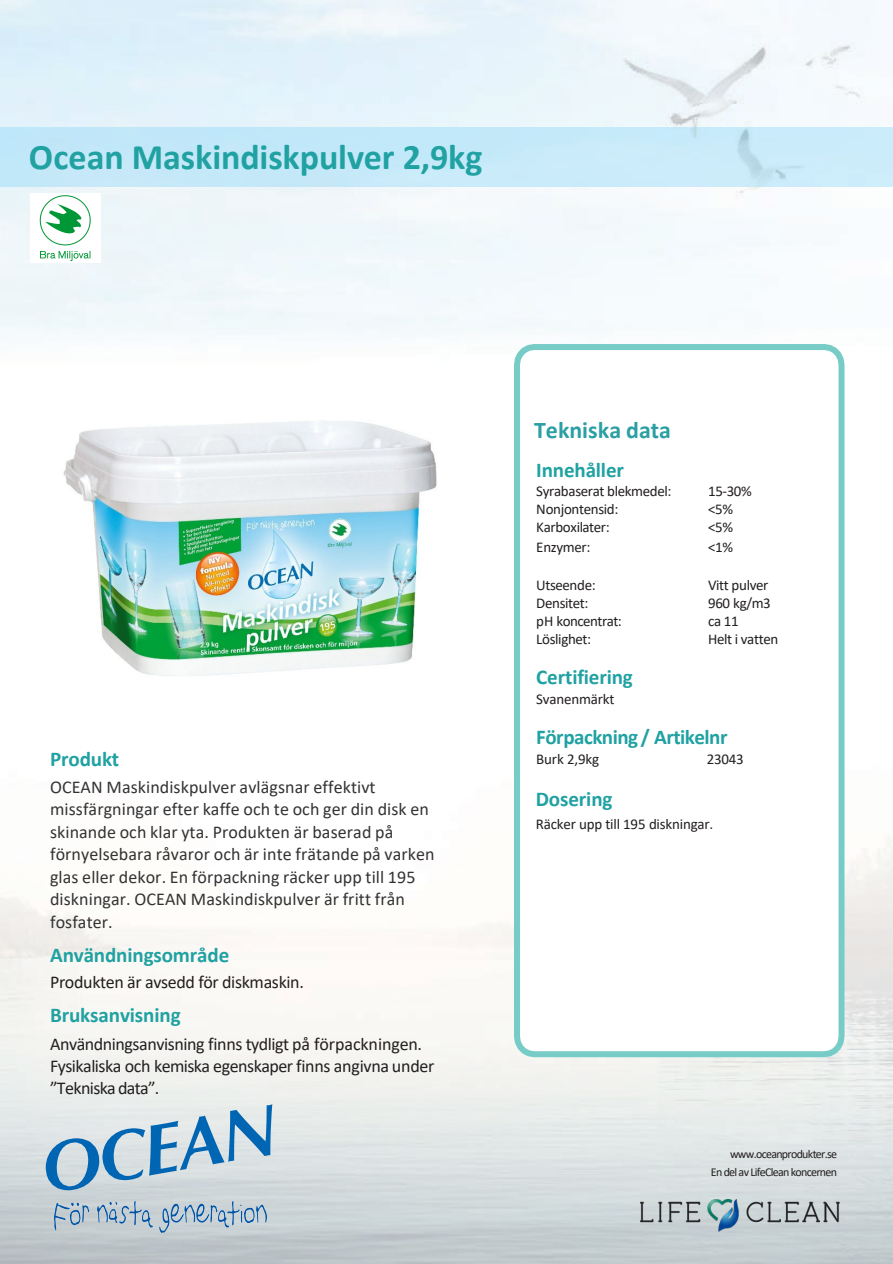
<style>
.page{position:relative;width:893px;height:1264px;background:#fff}
.page>*{position:absolute;margin:0;border:0;box-sizing:border-box;transform-origin:0 0}
.t1{font:700 36px "Calibri";letter-spacing:-.005em;color:#20a1a2}
.t2{font:700 24px "Calibri";color:#2c9fa4}
.t3{font:700 21px "Calibri";letter-spacing:-.005em;color:#20a1a2}
.t4{font:700 21px "Calibri";letter-spacing:-.025em;color:#20a1a2}
.t5{font:18px/22.5px "Calibri";letter-spacing:.005em;color:#333}
.t6{font:18px/22.4px "Calibri";letter-spacing:-.025em;color:#231f20}
.t7{font:15px "Calibri";letter-spacing:-.02em;color:#231f20}
.t8{font:12px/18px "Calibri";letter-spacing:-.06em;color:#231f20;text-align:right}
</style>
<div class="page">
<img style="left:0;top:0;width:892px;height:1263px">
<img style="left:54px;top:1201px;width:212px;height:31px">
<svg style="left:46px;top:1103px;width:226px;height:86px;background:#acc7d9"></svg>
<div style="left:0;top:127px;width:892px;height:59px;background:#c5e9f9"></div>
<svg style="left:511px;top:340px;width:336px;height:719px"></svg>
<img style="left:52px;top:402px;width:396px;height:292px">
<img style="left:30px;top:193px;width:70px;height:69px">
<img style="left:640px;top:1199px;width:199px;height:31px">
<p class="t1" style="left:29px;top:132px;width:455px">Ocean Maskindiskpulver 2,9kg</p>
<p class="t3" style="left:50px;top:743px;width:71px">Produkt</p>
<p class="t5" style="left:50px;top:775px;width:386px">OCEAN Maskindiskpulver avlägsnar effektivt missfärgningar efter kaffe och te och ger din disk en skinande och klar yta. Produkten är baserad på förnyelsebara råvaror och är inte frätande på varken glas eller dekor. En förpackning räcker upp till 195 diskningar. OCEAN Maskindiskpulver är fritt från fosfater.</p>
<p class="t3" style="left:50px;top:939px;width:181px">Användningsområde</p>
<p class="t6" style="left:50px;top:970px;width:255px">Produkten är avsedd för diskmaskin.</p>
<p class="t3" style="left:50px;top:1000px;width:132px">Bruksanvisning</p>
<p class="t6" style="left:50px;top:1031px;width:386px">Användningsanvisning finns tydligt på förpackningen.<br>Fysikaliska och kemiska egenskaper finns angivna under ”Tekniska data”.</p>
<p class="t2" style="left:534px;top:412px;width:138px">Tekniska data</p>
<p class="t3" style="left:536px;top:455px;width:89px">Innehåller</p>
<p class="t7" style="left:536px;top:481px;width:137px">Syrabaserat blekmedel:</p>
<p class="t7" style="left:708px;top:481px;width:45px">15-30%</p>
<p class="t7" style="left:536px;top:499px;width:84px">Nonjontensid:</p>
<p class="t7" style="left:708px;top:499px;width:26px">&lt;5%</p>
<p class="t7" style="left:536px;top:517px;width:75px">Karboxilater:</p>
<p class="t7" style="left:708px;top:517px;width:26px">&lt;5%</p>
<p class="t7" style="left:536px;top:536px;width:56px">Enzymer:</p>
<p class="t7" style="left:708px;top:536px;width:26px">&lt;1%</p>
<p class="t7" style="left:536px;top:574px;width:61px">Utseende:</p>
<p class="t7" style="left:708px;top:574px;width:62px">Vitt pulver</p>
<p class="t7" style="left:536px;top:592px;width:54px">Densitet:</p>
<p class="t7" style="left:708px;top:592px;width:64px">960 kg/m3</p>
<p class="t7" style="left:536px;top:610px;width:87px">pH koncentrat:</p>
<p class="t7" style="left:708px;top:610px;width:32px">ca 11</p>
<p class="t7" style="left:536px;top:628px;width:56px">Löslighet:</p>
<p class="t7" style="left:708px;top:628px;width:72px">Helt i vatten</p>
<p class="t3" style="left:536px;top:662px;width:98px">Certifiering</p>
<p class="t7" style="left:536px;top:688px;width:80px">Svanenmärkt</p>
<p class="t4" style="left:536px;top:722px;width:193px">Förpackning / Artikelnr</p>
<p class="t7" style="left:536px;top:748px;width:64px">Burk 2,9kg</p>
<p class="t7" style="left:706px;top:748px;width:39px">23043</p>
<p class="t3" style="left:535px;top:783px;width:78px">Dosering</p>
<p class="t7" style="left:535px;top:813px;width:179px">Räcker upp till 195 diskningar.</p>
<p class="t8" style="left:710px;top:1144px;width:128px">www.oceanprodukter.se<br>En del av LifeClean koncernen</p>
</div>
